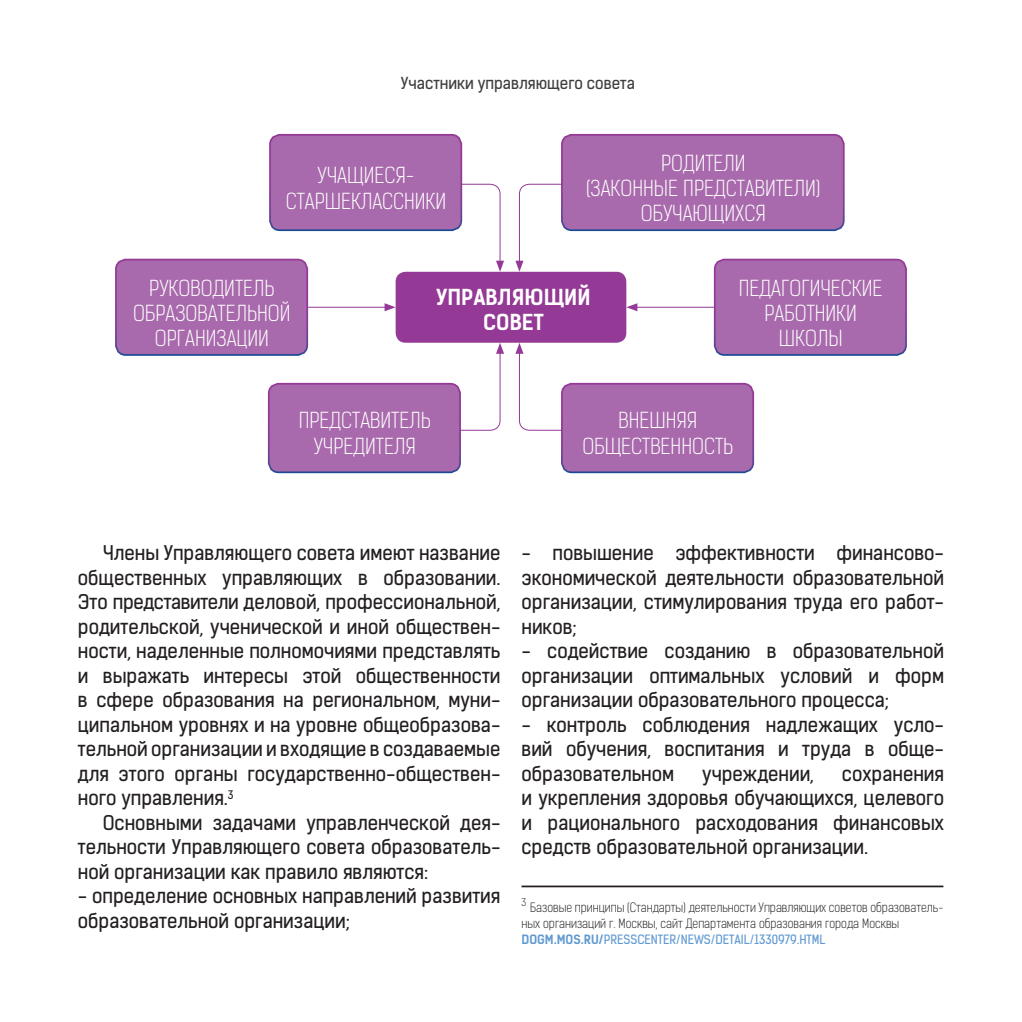
<style>
.page{position:relative;width:1022px;height:1022px;background:#fff}
.page>*{position:absolute;margin:0;border:0;box-sizing:border-box;transform-origin:0 0}
.t1{font:21px/25.2px "Kelson Sans Light RU";color:#fff;text-align:center}
.t2{font:21px "Kelson Sans Bold RU";color:#fff}
.t3{font:19.25px/24.5px "Kelson Sans Regular RU";color:#231f20;text-align:justify}
.t4{font:15.75px "Kelson Sans Regular RU";color:#3e3e3f}
.t5{font:12.25px/15.8px "Kelson Sans Light RU";color:#231f20}
.t6{font:12.25px "Kelson Sans Regular RU";color:#6099d2}
.t7{font:10.15px "Kelson Sans Light RU";color:#231f20}
.s1{font-family:"Kelson Sans Bold RU"}
</style>
<div class="page">
<hr style="left:521px;top:885px;width:422px;height:2px;background:#231f20">
<svg style="left:456px;top:343px;width:48px;height:88px"></svg>
<hr style="left:308px;top:307px;width:79px;height:1px;background:#943995">
<svg style="left:385px;top:303px;width:11px;height:8px"></svg>
<hr style="left:635px;top:307px;width:79px;height:1px;background:#943995">
<svg style="left:626px;top:303px;width:11px;height:8px"></svg>
<svg style="left:456px;top:183px;width:48px;height:89px"></svg>
<svg style="left:515px;top:343px;width:48px;height:88px"></svg>
<svg style="left:515px;top:183px;width:48px;height:89px"></svg>
<div style="left:396px;top:272px;width:230px;height:71px;background:#943995;border-radius:10px"></div>
<div style="left:269px;top:384px;width:191px;height:88px;background:#a86aac;border-radius:10px"></div>
<div style="left:268px;top:383px;width:193px;height:90px;border:2px solid #fff;border-radius:10px"></div>
<div style="left:562px;top:384px;width:191px;height:88px;background:#a86aac;border-radius:10px"></div>
<div style="left:561px;top:383px;width:193px;height:90px;border:2px solid #fff;border-radius:10px"></div>
<div style="left:116px;top:260px;width:191px;height:95px;background:#a86aac;border-radius:10px"></div>
<div style="left:115px;top:259px;width:193px;height:97px;border:2px solid #fff;border-radius:10px"></div>
<div style="left:715px;top:260px;width:191px;height:95px;background:#a86aac;border-radius:10px"></div>
<div style="left:714px;top:259px;width:193px;height:97px;border:2px solid #fff;border-radius:10px"></div>
<div style="left:270px;top:135px;width:191px;height:95px;background:#a86aac;border-radius:10px"></div>
<div style="left:269px;top:134px;width:193px;height:97px;border:2px solid #fff;border-radius:10px"></div>
<div style="left:562px;top:135px;width:282px;height:95px;background:#a86aac;border-radius:10px"></div>
<div style="left:561px;top:134px;width:284px;height:97px;border:2px solid #fff;border-radius:10px"></div>
<p class="t4" style="left:401px;top:74px;width:235px">Участники управляющего совета</p>
<p class="t1" style="left:318px;top:163px;width:98px">УЧАЩИЕСЯ-</p>
<p class="t1" style="left:286px;top:189px;width:162px">СТАРШЕКЛАССНИКИ</p>
<p class="t1" style="left:661px;top:151px;width:86px">РОДИТЕЛИ</p>
<p class="t1" style="left:586px;top:176px;width:236px">(ЗАКОННЫЕ ПРЕДСТАВИТЕЛИ)</p>
<p class="t1" style="left:641px;top:201px;width:127px">ОБУЧАЮЩИХСЯ</p>
<p class="t1" style="left:149px;top:275px;width:127px">РУКОВОДИТЕЛЬ</p>
<p class="t1" style="left:133px;top:301px;width:159px">ОБРАЗОВАТЕЛЬНОЙ</p>
<p class="t1" style="left:155px;top:326px;width:116px">ОРГАНИЗАЦИИ</p>
<p class="t2" style="left:436px;top:284px;width:156px">УПРАВЛЯЮЩИЙ</p>
<p class="t2" style="left:483px;top:309px;width:62px">СОВЕТ</p>
<p class="t1" style="left:739px;top:275px;width:145px">ПЕДАГОГИЧЕСКИЕ<br>РАБОТНИКИ</p>
<p class="t1" style="left:779px;top:326px;width:65px">ШКОЛЫ</p>
<p class="t1" style="left:299px;top:408px;width:134px">ПРЕДСТАВИТЕЛЬ<br>УЧРЕДИТЕЛЯ</p>
<p class="t1" style="left:618px;top:408px;width:80px">ВНЕШНЯЯ</p>
<p class="t1" style="left:582px;top:434px;width:152px">ОБЩЕСТВЕННОСТЬ</p>
<p class="t3" style="left:78px;top:541px;width:424px;text-indent:25px">Члены Управляющего совета имеют название общественных управляющих в образовании.<br>Это представители деловой, профессиональной, родительской, ученической и иной обществен&shy;ности, наделенные полномочиями представлять и выражать интересы этой общественности в сфере образования на региональном, муни&shy;ципальном уровнях и на уровне общеобразова&shy;тельной организации и входящие в создаваемые для этого органы государственно-обществен&shy;ного управления.<sup>3</sup></p>
<p class="t3" style="left:78px;top:810px;width:424px;text-indent:25px">Основными задачами управленческой дея&shy;тельности Управляющего совета образователь&shy;ной организации как правило являются:</p>
<p class="t3" style="left:78px;top:884px;width:424px">- определение основных направлений развития образовательной организации;</p>
<p class="t3" style="left:521px;top:541px;width:424px">- повышение эффективности финансово&shy;экономической деятельности образовательной организации, стимулирования труда его работ&shy;ников;</p>
<p class="t3" style="left:521px;top:639px;width:424px">- содействие созданию в образовательной организации оптимальных условий и форм организации образовательного процесса;</p>
<p class="t3" style="left:521px;top:712px;width:424px">- контроль соблюдения надлежащих усло&shy;вий обучения, воспитания и труда в обще&shy;образовательном</p>
<p class="t3" style="left:702px;top:761px;width:113px">учреждении,</p>
<p class="t3" style="left:521px;top:761px;width:424px;text-indent:320px">сохранения и укрепления здоровья обучающихся, целевого и рационального расходования финансовых средств образовательной организации.</p>
<p class="t7" style="left:521px;top:896px;width:6px">3</p>
<p class="t5" style="left:521px;top:900px;width:423px;text-indent:9px">Базовые принципы (Стандарты) деятельности Управляющих советов образователь&shy;ных организаций г. Москвы, сайт Департамента образования города Москвы</p>
<p class="t6" style="left:521px;top:931px;width:306px"><span class="s1">DOGM.MOS.RU/</span>PRESSCENTER/NEWS/DETAIL/1330979.HTML</p>
</div>
